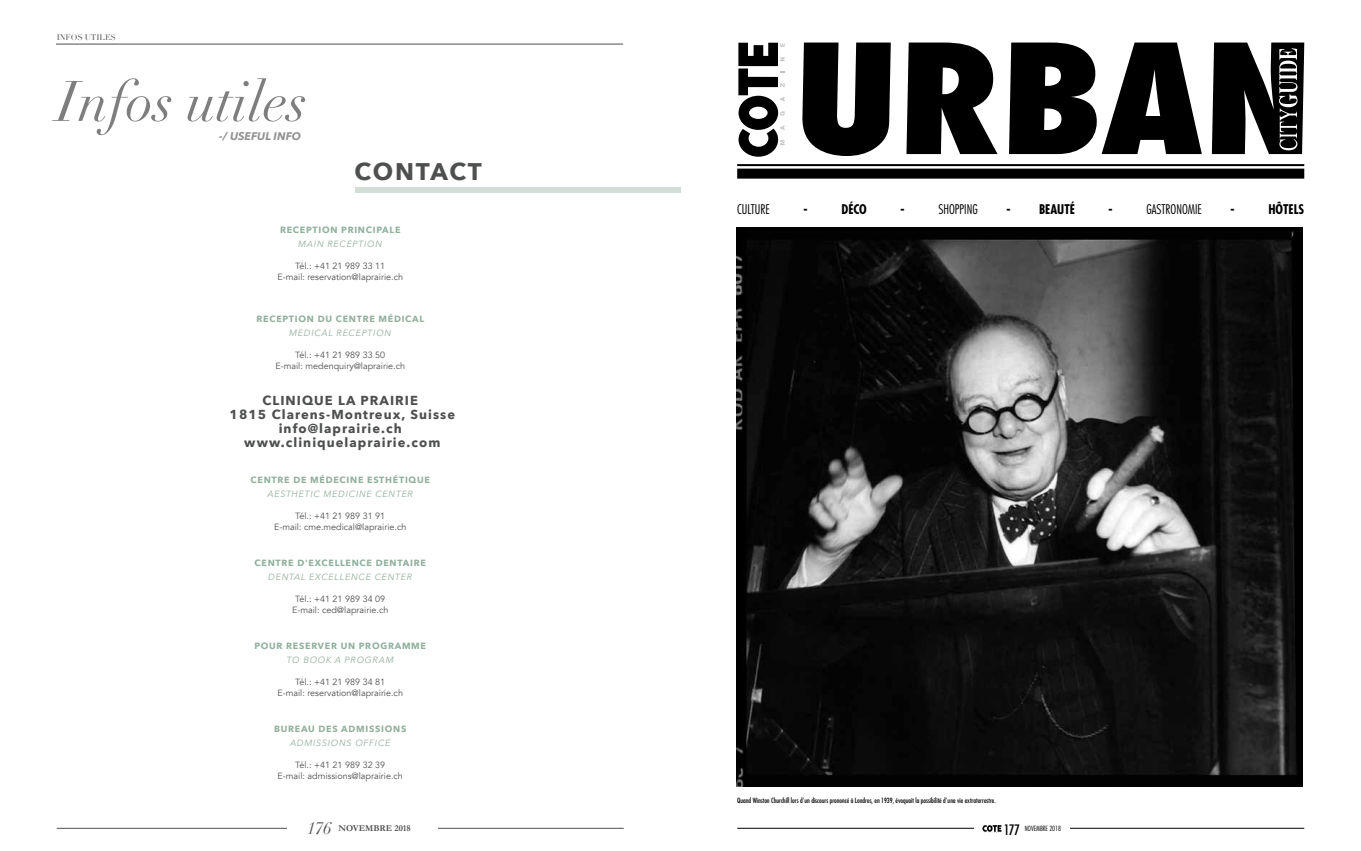
<style>
.page{position:relative;width:1361px;height:851px;background:#fff}
.page>*{position:absolute;margin:0;border:0;box-sizing:border-box;transform-origin:0 0}
.t1{font:italic 56px "Didot";color:#7e7e7e}
.t2{font:700 24px "Avenir Next";letter-spacing:.07em;color:#4e4f4f}
.t3{font:italic 17px "Didot";color:#4e4f4f}
.t4{font:500 condensed 14px "Futura";color:#000}
.t5{font:700 13px/14px "Avenir Next";letter-spacing:.08em;color:#4e4f4f;text-align:center}
.t6{font:300 condensed 13px "Futura";color:#000}
.t7{font:700 condensed 13px "Futura";color:#000}
.t8{font:italic 700 11px "Avenir Next";color:#919292}
.t9{font:9px/11px "Avenir";color:#4e4f4f;text-align:center}
.t10{font:700 9px "Avenir Next";letter-spacing:.08em;color:#91b09c}
.t11{font:italic 9px "Avenir Next";letter-spacing:.08em;color:#91b09c}
.t12{font:700 9px "Garamond";color:#4e4f4f}
.t13{font:8px "Didot";color:#4e4f4f}
.t14{font:condensed 7px "Futura";color:#000}
.t15{font:300 condensed 7px "Futura";color:#000}
.s1{font-weight:500;font-size:14px}
</style>
<div class="page">
<hr style="left:737px;top:827px;width:567px;height:1px;background:#000">
<div style="left:974px;top:811px;width:96px;height:35px;background:#fff"></div>
<svg style="left:982px;top:825px;width:19px;height:8px"></svg>
<hr style="left:56px;top:44px;width:567px;height:1px;background:#4e4f4f">
<hr style="left:57px;top:827px;width:567px;height:1px;background:#4e4f4f">
<div style="left:287px;top:808px;width:150px;height:42px;background:#fff"></div>
<div style="left:355px;top:187px;width:325px;height:5px;background:#d1ded5"></div>
<svg style="left:738px;top:43px;width:46px;height:114px"></svg>
<hr style="left:737px;top:164px;width:567px;height:2px;background:#000">
<div style="left:737px;top:168px;width:567px;height:10px;background:#000"></div>
<svg style="left:802px;top:43px;width:502px;height:113px;fill:#000"></svg>
<svg style="left:1279px;top:48px;width:18px;height:102px"></svg>
<img style="left:736px;top:227px;width:566px;height:559px">
<p class="t13" style="left:57px;top:32px;width:61px">INFOS UTILES</p>
<h1 class="t1" style="left:57px;top:68px;width:252px">Infos utiles</h1>
<p class="t8" style="left:219px;top:129px;width:83px">-/ USEFUL INFO</p>
<h2 class="t2" style="left:354px;top:156px;width:129px">CONTACT</h2>
<p class="t10" style="left:280px;top:224px;width:122px">RECEPTION PRINCIPALE</p>
<p class="t11" style="left:298px;top:238px;width:85px">MAIN RECEPTION</p>
<p class="t9" style="left:277px;top:260px;width:127px">Tél.: +41 21 989 33 11<br>E-mail: reservation@laprairie.ch</p>
<p class="t10" style="left:256px;top:313px;width:169px">RECEPTION DU CENTRE MÉDICAL</p>
<p class="t11" style="left:289px;top:327px;width:104px">MEDICAL RECEPTION</p>
<p class="t9" style="left:275px;top:349px;width:131px">Tél.: +41 21 989 33 50<br>E-mail: medenquiry@laprairie.ch</p>
<h3 class="t5" style="left:230px;top:394px;width:227px">CLINIQUE LA PRAIRIE<br>1815 Clarens-Montreux, Suisse info@laprairie.ch www.cliniquelaprairie.com</h3>
<p class="t10" style="left:251px;top:474px;width:181px">CENTRE DE MÉDECINE ESTHÉTIQUE</p>
<p class="t11" style="left:267px;top:488px;width:147px">AESTHETIC MEDICINE CENTER</p>
<p class="t9" style="left:274px;top:510px;width:134px">Tél.: +41 21 989 31 91<br>E-mail: cme.medical@laprairie.ch</p>
<p class="t10" style="left:255px;top:557px;width:173px">CENTRE D'EXCELLENCE DENTAIRE</p>
<p class="t11" style="left:268px;top:571px;width:146px">DENTAL EXCELLENCE CENTER</p>
<p class="t9" style="left:292px;top:593px;width:98px">Tél.: +41 21 989 34 09<br>E-mail: ced@laprairie.ch</p>
<p class="t10" style="left:254px;top:640px;width:173px">POUR RESERVER UN PROGRAMME</p>
<p class="t11" style="left:287px;top:654px;width:108px">TO BOOK A PROGRAM</p>
<p class="t9" style="left:277px;top:676px;width:127px">Tél.: +41 21 989 34 81<br>E-mail: reservation@laprairie.ch</p>
<p class="t10" style="left:274px;top:723px;width:134px">BUREAU DES ADMISSIONS</p>
<p class="t11" style="left:290px;top:737px;width:102px">ADMISSIONS OFFICE</p>
<p class="t9" style="left:277px;top:759px;width:127px">Tél.: +41 21 989 32 39<br>E-mail: admissions@laprairie.ch</p>
<h3 class="t3" style="left:307px;top:817px;width:26px">176</h3>
<p class="t15" style="left:338px;top:824px;width:46px">FÉVRIER/MARS 2018</p>
<h3 class="t4" style="left:324px;top:820px;width:16px">176</h3>
<p class="t12" style="left:338px;top:823px;width:74px">NOVEMBRE 2018</p>
<h3 class="t6" style="left:737px;top:201px;width:34px">CULTURE</h3>
<h3 class="t7" style="left:803px;top:201px;width:6px">-</h3>
<h3 class="t7" style="left:841px;top:201px;width:27px">DÉCO</h3>
<h3 class="t7" style="left:900px;top:201px;width:6px">-</h3>
<h3 class="t6" style="left:938px;top:201px;width:41px">SHOPPING</h3>
<h3 class="t7" style="left:1006px;top:201px;width:70px">- BEAUTÉ</h3>
<h3 class="t7" style="left:1108px;top:201px;width:6px">-</h3>
<h3 class="t6" style="left:1146px;top:201px;width:57px">GASTRONOMIE</h3>
<h3 class="t7" style="left:1230px;top:201px;width:6px">-</h3>
<h3 class="t7" style="left:1268px;top:201px;width:37px">HÔTELS</h3>
<p class="t14" style="left:737px;top:796px;width:260px">Quand Winston Churchill lors d'un discours prononcé à Londres, en 1939, évoquait la possibilité d'une vie extraterrestre.</p>
<p class="t15" style="left:1004px;top:823px;width:59px"><span class="s1">177</span> NOVEMBRE 2018</p>
</div>
